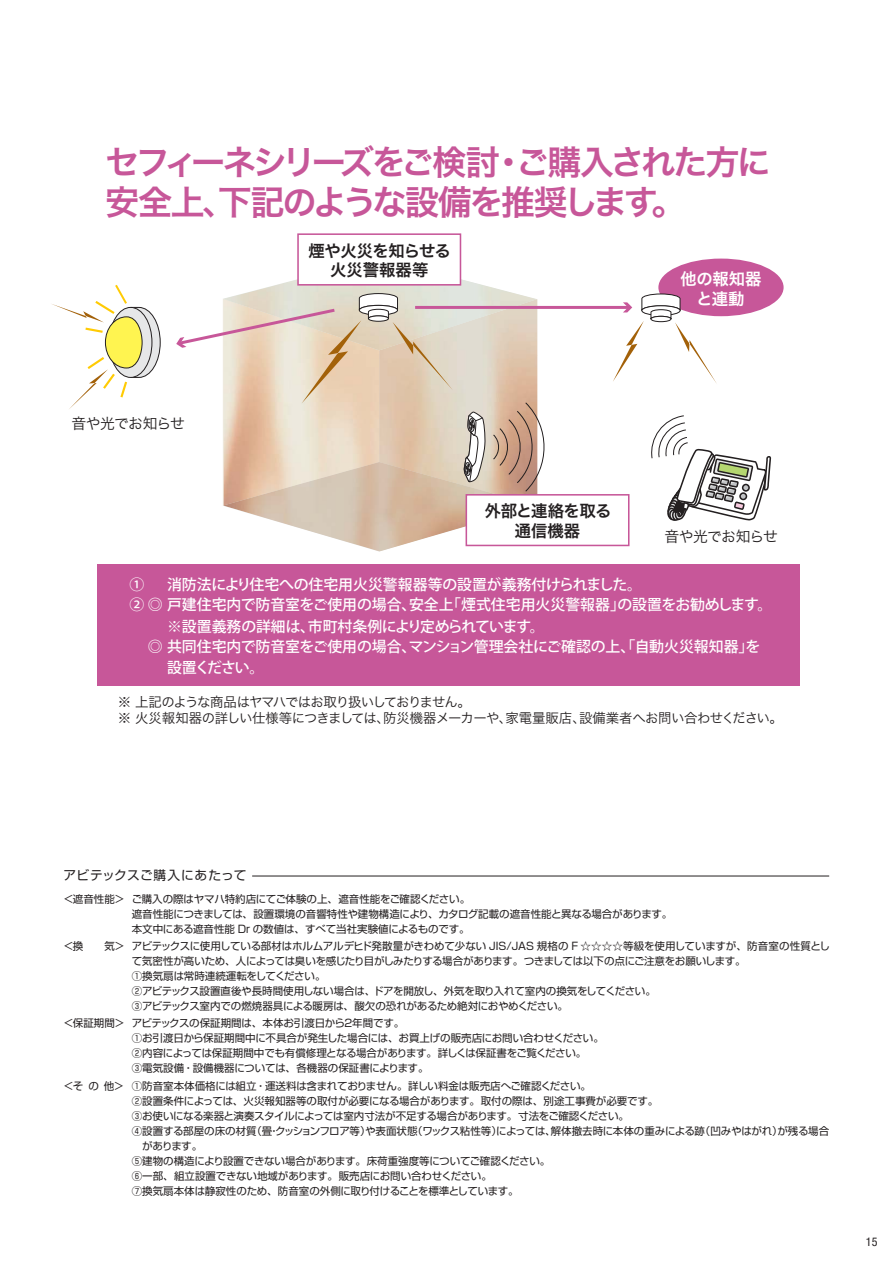
<style>
.page{position:relative;width:893px;height:1263px;background:#fff}
.page>*{position:absolute;margin:0;border:0;box-sizing:border-box;transform-origin:0 0}
.t1{font:34.2px/40.2px "Hira Kaku Pro W6 90 pv RKSJ H";letter-spacing:-.09em;color:#c75799}
.t2{font:16.35px/19.6px "Hira Kaku Pro W6 90 pv RKSJ H";letter-spacing:-.025em;color:#231f20;text-align:center}
.t3{font:16.35px/19.6px "Hira Kaku Pro W6 90 pv RKSJ H";letter-spacing:-.01em;color:#fff;text-align:center}
.t4{font:14.85px/20.9px "Koz Go Pro Medium 90 pv RKSJ H";letter-spacing:-.01em;color:#fff}
.t5{font:14.85px "Hira Kaku Pro W3 90 pv RKSJ H";letter-spacing:-.045em;color:#231f20}
.t6{font:13.35px/16.4px "Hira Kaku Pro W3 90 pv RKSJ H";letter-spacing:-.05em;color:#231f20}
.t7{font:12.75px "Shin Go Pro Regular 90 pv RKSJ H";letter-spacing:.025em;color:#231f20}
.t8{font:condensed 12px "Helvetica Neue";color:#231f20}
.t9{font:10.5px/15px "Shin Go Pro Regular 90 pv RKSJ H";letter-spacing:-.02em;color:#231f20}
.t10{font:10.5px "Shin Go Pro Regular 90 pv RKSJ H";color:#231f20}
</style>
<div class="page">
<hr style="left:252px;top:876px;width:577px;height:1px;background:#231f20">
<div style="left:97px;top:564px;width:702px;height:121px;background:#c75799"></div>
<div style="left:658px;top:259px;width:126px;height:57px;background:#c75799;border-radius:50%"></div>
<div style="left:297px;top:233px;width:164px;height:53px;border:2px solid #c75799"></div>
<div style="left:466px;top:494px;width:163px;height:52px;border:2px solid #c75799"></div>
<svg style="left:52px;top:284px;width:109px;height:125px"></svg>
<hr style="left:415px;top:306px;width:214px;height:3px;background:#c75799">
<svg style="left:613px;top:293px;width:104px;height:91px"></svg>
<svg style="left:176px;top:258px;width:374px;height:293px"></svg>
<svg style="left:651px;top:415px;width:120px;height:106px"></svg>
<h1 class="t1" style="left:105px;top:146px;width:667px">セフィーネシリーズをご検討・ご購入された方に安全上、下記のような設備を推奨します。</h1>
<h3 class="t5" style="left:71px;top:418px;width:115px">音や光でお知らせ</h3>
<h2 class="t2" style="left:308px;top:243px;width:144px">煙や火災を知らせる火災警報器等</h2>
<h2 class="t3" style="left:680px;top:272px;width:83px">他の報知器と連動</h2>
<h2 class="t2" style="left:484px;top:504px;width:129px">外部と連絡を取る通信機器</h2>
<h3 class="t5" style="left:664px;top:531px;width:115px">音や光でお知らせ</h3>
<h3 class="t4" style="left:167px;top:575px;width:477px">消防法により住宅への住宅用火災警報器等の設置が義務付けられました。</h3>
<h3 class="t4" style="left:167px;top:618px;width:379px">※設置義務の詳細は、市町村条例により定められています。</h3>
<h3 class="t4" style="left:167px;top:659px;width:99px">設置ください。</h3>
<p class="t6" style="left:118px;top:695px;width:667px">※ 上記のような商品はヤマハではお取り扱いしておりません。<br>※ 火災報知器の詳しい仕様等につきましては、防災機器メーカーや、家電量販店、設備業者へお問い合わせください。</p>
<h3 class="t4" style="left:130px;top:575px;width:644px">①<br>② ◎ 戸建住宅内で防音室をご使用の場合、安全上「煙式住宅用火災警報器」の設置をお勧めします。</h3>
<h3 class="t4" style="left:130px;top:638px;width:632px">　 ◎ 共同住宅内で防音室をご使用の場合、マンション管理会社にご確認の上、「自動火災報知器」を</h3>
<p class="t7" style="left:64px;top:871px;width:184px">アビテックスご購入にあたって</p>
<p class="t9" style="left:132px;top:893px;width:542px;text-indent:-68px">＜遮音性能＞ ご購入の際はヤマハ特約店にてご体験の上、遮音性能をご確認ください。<br>遮音性能につきましては、設置環境の音響特性や建物構造により、カタログ記載の遮音性能と異なる場合があります。本文中にある遮音性能 Dr の数値は、すべて当社実験値によるものです。</p>
<p class="t9" style="left:132px;top:940px;width:700px;text-indent:-68px">＜換　　気＞ アビテックスに使用している部材はホルムアルデヒド発散量がきわめて少ない JIS/JAS 規格の F ☆☆☆☆等級を使用していますが、防音室の性質として気密性が高いため、人によっては臭いを感じたり目がしみたりする場合があります。つきましては以下の点にご注意をお願いします。<br>①換気扇は常時連続運転をしてください。<br>②アビテックス設置直後や長時間使用しない場合は、ドアを開放し、外気を取り入れて室内の換気をしてください。<br>③アビテックス室内での燃焼器具による暖房は、酸欠の恐れがあるため絶対におやめください。</p>
<p class="t9" style="left:132px;top:1017px;width:474px;text-indent:-68px">＜保証期間＞ アビテックスの保証期間は、本体お引渡日から２年間です。<br>①お引渡日から保証期間中に不具合が発生した場合には、お買上げの販売店にお問い合わせください。②内容によっては保証期間中でも有償修理となる場合があります。詳しくは保証書をご覧ください。<br>③電気設備・設備機器については、各機器の保証書によります。</p>
<p class="t9" style="left:63px;top:1079px;width:529px">＜その他＞ ①防音室本体価格には組立・運送料は含まれておりません。詳しい料金は販売店へご確認ください。</p>
<p class="t10" style="left:132px;top:1096px;width:528px">②設置条件によっては、火災報知器等の取付が必要になる場合があります。取付の際は、別途工事費が必要です。</p>
<p class="t9" style="left:132px;top:1109px;width:499px">③お使いになる楽器と演奏スタイルによっては室内寸法が不足する場合があります。寸法をご確認ください。</p>
<p class="t9" style="left:132px;top:1124px;width:699px">④設置する部屋の床の材質（畳・クッションフロア等）や表面状態（ワックス粘性等）によっては、解体撤去時に本体の重みによる跡（凹みやはがれ）が残る場合</p>
<p class="t9" style="left:142px;top:1139px;width:61px">があります。</p>
<p class="t9" style="left:132px;top:1154px;width:420px">⑤建物の構造により設置できない場合があります。床荷重強度等についてご確認ください。</p>
<p class="t9" style="left:132px;top:1169px;width:362px">⑥一部、組立設置できない地域があります。販売店にお問い合わせください。</p>
<p class="t9" style="left:132px;top:1184px;width:388px">⑦換気扇本体は静寂性のため、防音室の外側に取り付けることを標準としています。</p>
<p class="t8" style="left:866px;top:1237px;width:13px">15</p>
</div>
